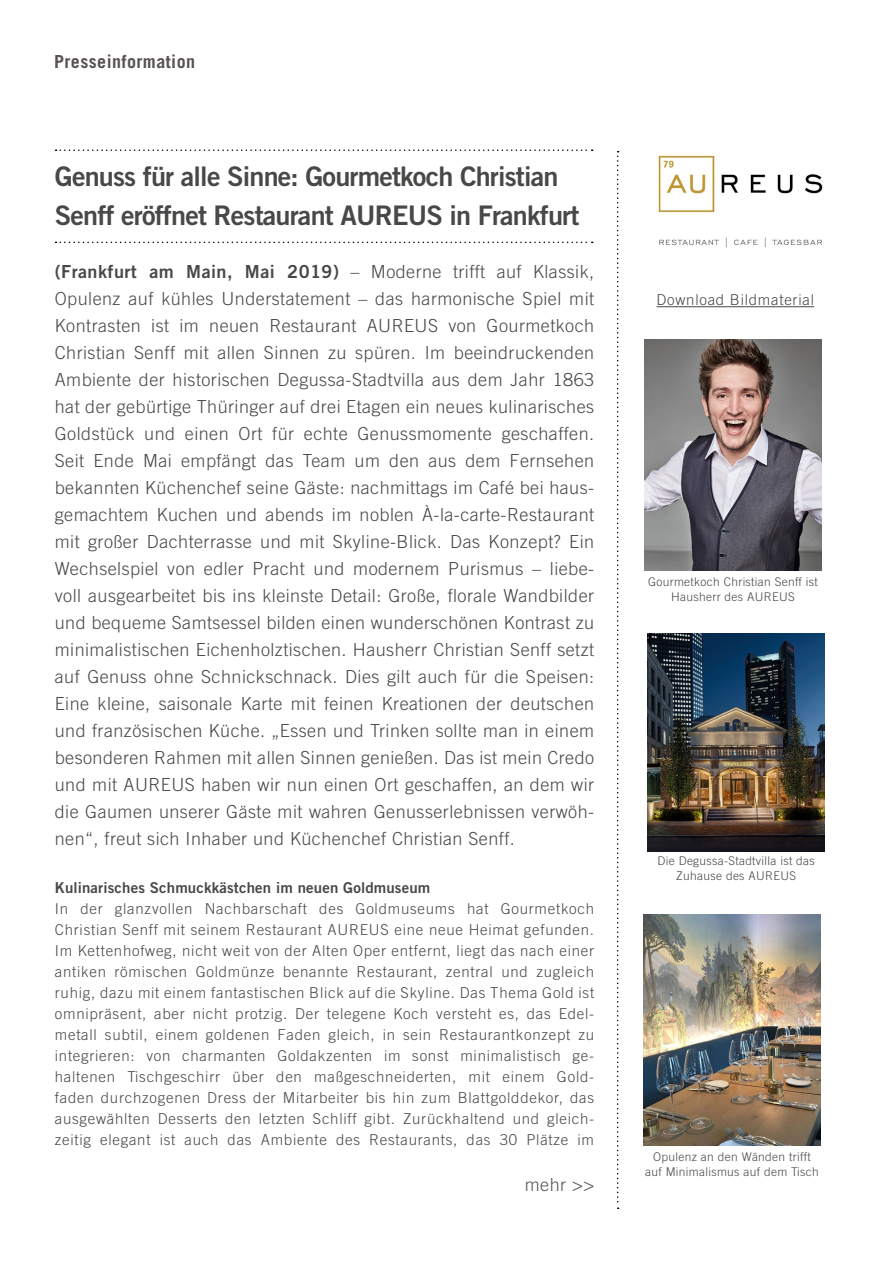
<style>
.page{position:relative;width:893px;height:1263px;background:#fff}
.page>*{position:absolute;margin:0;border:0;box-sizing:border-box;transform-origin:0 0}
.Überschrift_PM{font:27px/39px "Trade Gothic LT Bold Two";letter-spacing:-.03em;color:#484847}
.Teaser_PM{font:300 18px/27px "Trade Gothic LT";letter-spacing:.025em;color:#484847;text-align:justify}
.t1{font:700 18px "Trade Gothic LT";letter-spacing:.025em;color:#585353}
.t2{font:300 18px "Trade Gothic LT";color:#585353}
.Fließtext_PM{font:300 15px/21px "Trade Gothic LT";letter-spacing:.05em;color:#484847;text-align:justify}
.Überschrift_Fließtex{font:15px "Trade Gothic LT Bold Two";letter-spacing:.01em;color:#484847}
.Boilerplate_PM{font:300 12px/15px "Trade Gothic LT";letter-spacing:.025em;color:#484847;text-align:center}
.s1{font-family:"Trade Gothic LT Bold Two";font-weight:400}
</style>
<div class="page">
<svg style="left:56px;top:149px;width:537px;height:2px"></svg>
<svg style="left:56px;top:242px;width:537px;height:1px"></svg>
<svg style="left:617px;top:151px;width:2px;height:1058px"></svg>
<img style="left:658px;top:155px;width:165px;height:93px">
<hr style="left:656px;top:306px;width:158px;height:1px;background:#484847">
<img style="left:647px;top:634px;width:178px;height:217px">
<img style="left:643px;top:914px;width:178px;height:231px">
<img style="left:644px;top:339px;width:178px;height:231px">
<p class="t1" style="left:54px;top:50px;width:143px">Presseinformation</p>
<p class="Überschrift_PM" style="left:55px;top:157px;width:526px">Genuss für alle Sinne: Gourmetkoch Christian<br>Senff eröffnet Restaurant AUREUS in Frankfurt</p>
<p class="Teaser_PM" style="left:55px;top:258px;width:541px"><span class="s1">(Frankfurt am Main, Mai 2019)</span> – Moderne trifft auf Klassik, Opulenz auf kühles Understatement – das harmonische Spiel mit Kontrasten ist im neuen Restaurant AUREUS von Gourmetkoch Christian Senff mit allen Sinnen zu spüren. Im beeindruckenden Ambiente der historischen Degussa-Stadtvilla aus dem Jahr 1863 hat der gebürtige Thüringer auf drei Etagen ein neues kulinarisches Goldstück und einen Ort für echte Genussmomente geschaffen.<br>Seit Ende Mai empfängt das Team um den aus dem Fernsehen bekannten Küchenchef seine Gäste: nachmittags im Café bei haus&shy;gemachtem Kuchen und abends im noblen À-la-carte-Restaurant mit großer Dachterrasse und mit Skyline-Blick. Das Konzept? Ein Wechselspiel von edler Pracht und modernem Purismus – liebe&shy;voll ausgearbeitet bis ins kleinste Detail: Große, florale Wandbilder und bequeme Samtsessel bilden einen wunderschönen Kontrast zu minimalistischen Eichenholztischen. Hausherr Christian Senff setzt auf Genuss ohne Schnickschnack. Dies gilt auch für die Speisen:<br>Eine kleine, saisonale Karte mit feinen Kreationen der deutschen und französischen Küche. „Essen und Trinken sollte man in einem besonderen Rahmen mit allen Sinnen genießen. Das ist mein Credo und mit AUREUS haben wir nun einen Ort geschaffen, an dem wir die Gaumen unserer Gäste mit wahren Genusserlebnissen verwöh&shy;nen“, freut sich Inhaber und Küchenchef Christian Senff.</p>
<p class="Überschrift_Fließtex" style="left:55px;top:879px;width:377px">Kulinarisches Schmuckkästchen im neuen Goldmuseum</p>
<p class="Fließtext_PM" style="left:55px;top:898px;width:541px">In der glanzvollen Nachbarschaft des Goldmuseums hat Gourmetkoch Christian Senff mit seinem Restaurant AUREUS eine neue Heimat gefunden.<br>Im Kettenhofweg, nicht weit von der Alten Oper entfernt, liegt das nach einer antiken römischen Goldmünze benannte Restaurant, zentral und zugleich ruhig, dazu mit einem fantastischen Blick auf die Skyline. Das Thema Gold ist omnipräsent, aber nicht protzig. Der telegene Koch versteht es, das Edel&shy;metall subtil, einem goldenen Faden gleich, in sein Restaurantkonzept zu integrieren: von charmanten Goldakzenten im sonst minimalistisch ge&shy;haltenen Tischgeschirr über den maßgeschneiderten, mit einem Gold&shy;faden durchzogenen Dress der Mitarbeiter bis hin zum Blattgolddekor, das ausgewählten Desserts den letzten Schliff gibt. Zurückhaltend und gleich&shy;zeitig elegant ist auch das Ambiente des Restaurants, das 30 Plätze im</p>
<p class="t2" style="left:525px;top:1174px;width:71px">mehr &gt;&gt;</p>
<p class="Fließtext_PM" style="left:656px;top:289px;width:159px">Download Bildmaterial</p>
<p class="Boilerplate_PM" style="left:648px;top:574px;width:171px">Gourmetkoch Christian Senff ist<br>Hausherr des AUREUS</p>
<p class="Boilerplate_PM" style="left:657px;top:853px;width:159px">Die Degussa-Stadtvilla ist das<br>Zuhause des AUREUS</p>
<p class="Boilerplate_PM" style="left:645px;top:1149px;width:175px">Opulenz an den Wänden trifft auf Minimalismus auf dem Tisch</p>
</div>
